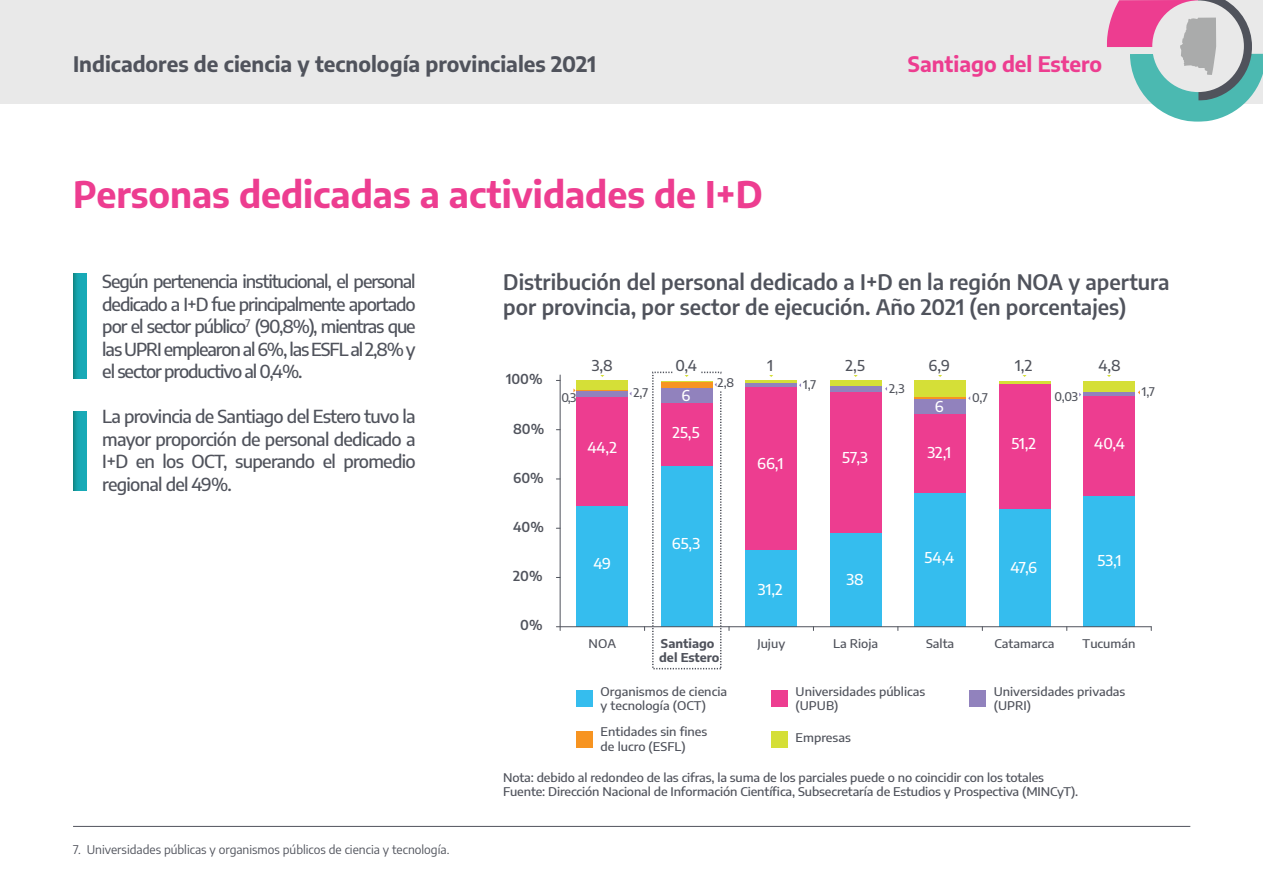
<style>
.page{position:relative;width:1263px;height:893px;background:#fff}
.page>*{position:absolute;margin:0;border:0;box-sizing:border-box;transform-origin:0 0}
.t1{font:700 36px "Encode Sans";color:#ed3d90}
.t2{font:600 21px/25.2px "Encode Sans";color:#50535c}
.t3{font:700 21px "Encode Sans";color:#50535c}
.t4{font:700 21px "Encode Sans";color:#ed3d90}
.t5{font:500 18px/22.5px "Encode Sans";letter-spacing:-.055em;color:#50535c;text-align:justify}
.t6{font:500 15px "Encode Sans";color:#fff}
.t7{font:500 15px "Encode Sans";color:#50535c}
.t8{font:600 13.5px "Encode Sans";color:#50535c}
.t9{font:500 12px/14.4px "Encode Sans";letter-spacing:-.005em;color:#50535c;scale:1.05 1}
.t10{font:12px "Encode Sans";color:#50535c}
.t11{font:500 12px "Encode Sans";letter-spacing:-.005em;color:#50535c}
.t12{font:700 12px "Encode Sans";color:#50535c;scale:1.05 1}
</style>
<div class="page">
<hr style="left:746px;top:381px;width:51px;height:2px;background:#d5df37">
<hr style="left:746px;top:383px;width:51px;height:4px;background:#9182bd">
<div style="left:746px;top:387px;width:51px;height:163px;background:#ed3d90"></div>
<div style="left:746px;top:550px;width:51px;height:77px;background:#35bdee"></div>
<hr style="left:999px;top:381px;width:51px;height:3px;background:#d5df37">
<div style="left:999px;top:384px;width:51px;height:126px;background:#ed3d90"></div>
<div style="left:999px;top:510px;width:51px;height:117px;background:#35bdee"></div>
<div style="left:830px;top:380px;width:51px;height:7px;background:#d5df37"></div>
<div style="left:830px;top:387px;width:51px;height:5px;background:#9182bd"></div>
<div style="left:830px;top:392px;width:51px;height:141px;background:#ed3d90"></div>
<div style="left:830px;top:533px;width:51px;height:94px;background:#35bdee"></div>
<div style="left:915px;top:380px;width:51px;height:17px;background:#d5df37"></div>
<hr style="left:915px;top:397px;width:51px;height:2px;background:#f79421">
<div style="left:915px;top:399px;width:51px;height:15px;background:#9182bd"></div>
<div style="left:915px;top:414px;width:51px;height:79px;background:#ed3d90"></div>
<div style="left:915px;top:493px;width:51px;height:134px;background:#35bdee"></div>
<div style="left:1083px;top:381px;width:51px;height:11px;background:#d5df37"></div>
<div style="left:1083px;top:392px;width:51px;height:5px;background:#9182bd"></div>
<div style="left:1083px;top:397px;width:51px;height:99px;background:#ed3d90"></div>
<div style="left:1083px;top:496px;width:51px;height:131px;background:#35bdee"></div>
<div style="left:577px;top:381px;width:51px;height:9px;background:#d5df37"></div>
<hr style="left:577px;top:390px;width:51px;height:1px;background:#f79421">
<div style="left:577px;top:391px;width:51px;height:6px;background:#9182bd"></div>
<div style="left:577px;top:397px;width:51px;height:109px;background:#ed3d90"></div>
<div style="left:577px;top:506px;width:51px;height:121px;background:#35bdee"></div>
<svg style="left:73px;top:274px;width:13px;height:105px"></svg>
<svg style="left:73px;top:411px;width:13px;height:80px"></svg>
<div style="left:576px;top:691px;width:17px;height:16px;background:#35bdee"></div>
<div style="left:771px;top:731px;width:16px;height:16px;background:#d5df37"></div>
<div style="left:771px;top:691px;width:16px;height:16px;background:#ed3d90"></div>
<div style="left:970px;top:691px;width:16px;height:16px;background:#9182bd"></div>
<div style="left:576px;top:731px;width:17px;height:16px;background:#f79421"></div>
<hr style="left:560px;top:375px;width:1px;height:255px;background:#50535c">
<hr style="left:661px;top:381px;width:51px;height:1px;background:#d5df37">
<div style="left:661px;top:382px;width:51px;height:6px;background:#f79421"></div>
<div style="left:661px;top:388px;width:51px;height:15px;background:#9182bd"></div>
<div style="left:661px;top:403px;width:51px;height:63px;background:#ed3d90"></div>
<div style="left:661px;top:466px;width:51px;height:161px;background:#35bdee"></div>
<hr style="left:556px;top:626px;width:595px;height:1px;background:#50535c">
<hr style="left:73px;top:826px;width:1117px;height:1px;background:#50535c">
<div style="left:0;top:0;width:1263px;height:103px;background:#e9e9e9"></div>
<svg style="left:1107px;top:0;width:156px;height:122px"></svg>
<h2 class="t3" style="left:73px;top:49px;width:525px">Indicadores de ciencia y tecnología provinciales 2021</h2>
<h2 class="t4" style="left:908px;top:49px;width:196px">Santiago del Estero</h2>
<h1 class="t1" style="left:73px;top:168px;width:691px">Personas dedicadas a actividades de I+D</h1>
<h3 class="t5" style="left:102px;top:270px;width:315px">Según pertenencia institucional, el personal dedicado a I+D fue principalmente aportado por el sector público<sup>7</sup> (90,8%), mientras que las UPRI emplearon al 6%, las ESFL al 2,8% y el sector productivo al 0,4%.</h3>
<h3 class="t5" style="left:102px;top:405px;width:315px">La provincia de Santiago del Estero tuvo la mayor proporción de personal dedicado a I+D en los OCT, superando el promedio regional del 49%.</h3>
<p class="t10" style="left:73px;top:841px;width:378px">7. Universidades públicas y organismos públicos de ciencia y tecnología.</p>
<h2 class="t2" style="left:503px;top:268px;width:668px">Distribución del personal dedicado a I+D en la región NOA y apertura por provincia, por sector de ejecución. Año 2021 (en porcentajes)</h2>
<p class="t8" style="left:506px;top:369px;width:38px">100%</p>
<p class="t8" style="left:513px;top:419px;width:33px">80%</p>
<p class="t8" style="left:513px;top:468px;width:32px">60%</p>
<p class="t8" style="left:513px;top:517px;width:32px">40%</p>
<p class="t8" style="left:513px;top:566px;width:31px">20%</p>
<p class="t8" style="left:520px;top:616px;width:24px">0%</p>
<p class="t11" style="left:562px;top:389px;width:16px">0,3</p>
<p class="t7" style="left:592px;top:355px;width:22px">3,8</p>
<p class="t7" style="left:767px;top:355px;width:7px">1</p>
<p class="t7" style="left:845px;top:355px;width:21px">2,5</p>
<p class="t7" style="left:928px;top:355px;width:23px">6,9</p>
<p class="t7" style="left:1015px;top:355px;width:19px">1,2</p>
<p class="t7" style="left:1098px;top:355px;width:24px">4,8</p>
<p class="t7" style="left:675px;top:355px;width:23px">0,4</p>
<p class="t6" style="left:587px;top:437px;width:31px">44,2</p>
<p class="t11" style="left:633px;top:384px;width:16px">2,7</p>
<p class="t6" style="left:682px;top:385px;width:10px">6</p>
<p class="t6" style="left:672px;top:422px;width:29px">25,5</p>
<p class="t11" style="left:717px;top:374px;width:18px">2,8</p>
<p class="t11" style="left:803px;top:376px;width:15px">1,7</p>
<p class="t6" style="left:757px;top:452px;width:28px">66,1</p>
<p class="t11" style="left:889px;top:380px;width:17px">2,3</p>
<p class="t6" style="left:935px;top:396px;width:10px">6</p>
<p class="t6" style="left:842px;top:446px;width:27px">57,3</p>
<p class="t6" style="left:927px;top:442px;width:25px">32,1</p>
<p class="t11" style="left:972px;top:389px;width:17px">0,7</p>
<p class="t11" style="left:1054px;top:388px;width:25px">0,03</p>
<p class="t11" style="left:1142px;top:383px;width:15px">1,7</p>
<p class="t6" style="left:1011px;top:433px;width:26px">51,2</p>
<p class="t6" style="left:1094px;top:433px;width:32px">40,4</p>
<p class="t6" style="left:593px;top:553px;width:19px">49</p>
<p class="t6" style="left:672px;top:532px;width:30px">65,3</p>
<p class="t6" style="left:758px;top:578px;width:26px">31,2</p>
<p class="t6" style="left:846px;top:569px;width:19px">38</p>
<p class="t6" style="left:924px;top:547px;width:31px">54,4</p>
<p class="t6" style="left:1097px;top:550px;width:25px">53,1</p>
<p class="t6" style="left:1010px;top:556px;width:28px">47,6</p>
<p class="t9" style="left:589px;top:635px;width:28px">NOA</p>
<p class="t12" style="left:661px;top:634px;width:52px">Santiago</p>
<p class="t9" style="left:833px;top:635px;width:44px">La Rioja</p>
<p class="t9" style="left:926px;top:635px;width:28px">Salta</p>
<p class="t9" style="left:994px;top:635px;width:59px">Catamarca</p>
<p class="t9" style="left:1083px;top:635px;width:52px">Tucumán</p>
<p class="t12" style="left:659px;top:648px;width:59px">del Estero</p>
<p class="t9" style="left:757px;top:635px;width:28px">Jujuy</p>
<p class="t9" style="left:601px;top:684px;width:122px">Organismos de ciencia y tecnología (OCT)</p>
<p class="t9" style="left:601px;top:724px;width:103px">Entidades sin fines de lucro (ESFL)</p>
<p class="t9" style="left:796px;top:684px;width:125px">Universidades públicas (UPUB)</p>
<p class="t9" style="left:994px;top:684px;width:127px">Universidades privadas (UPRI)</p>
<p class="t9" style="left:796px;top:729px;width:54px">Empresas</p>
<p class="t9" style="left:503px;top:769px;width:549px">Nota: debido al redondeo de las cifras, la suma de los parciales puede o no coincidir con los totales<br>Fuente: Dirección Nacional de Información Científica, Subsecretaría de Estudios y Prospectiva (MINCyT).</p>
</div>
